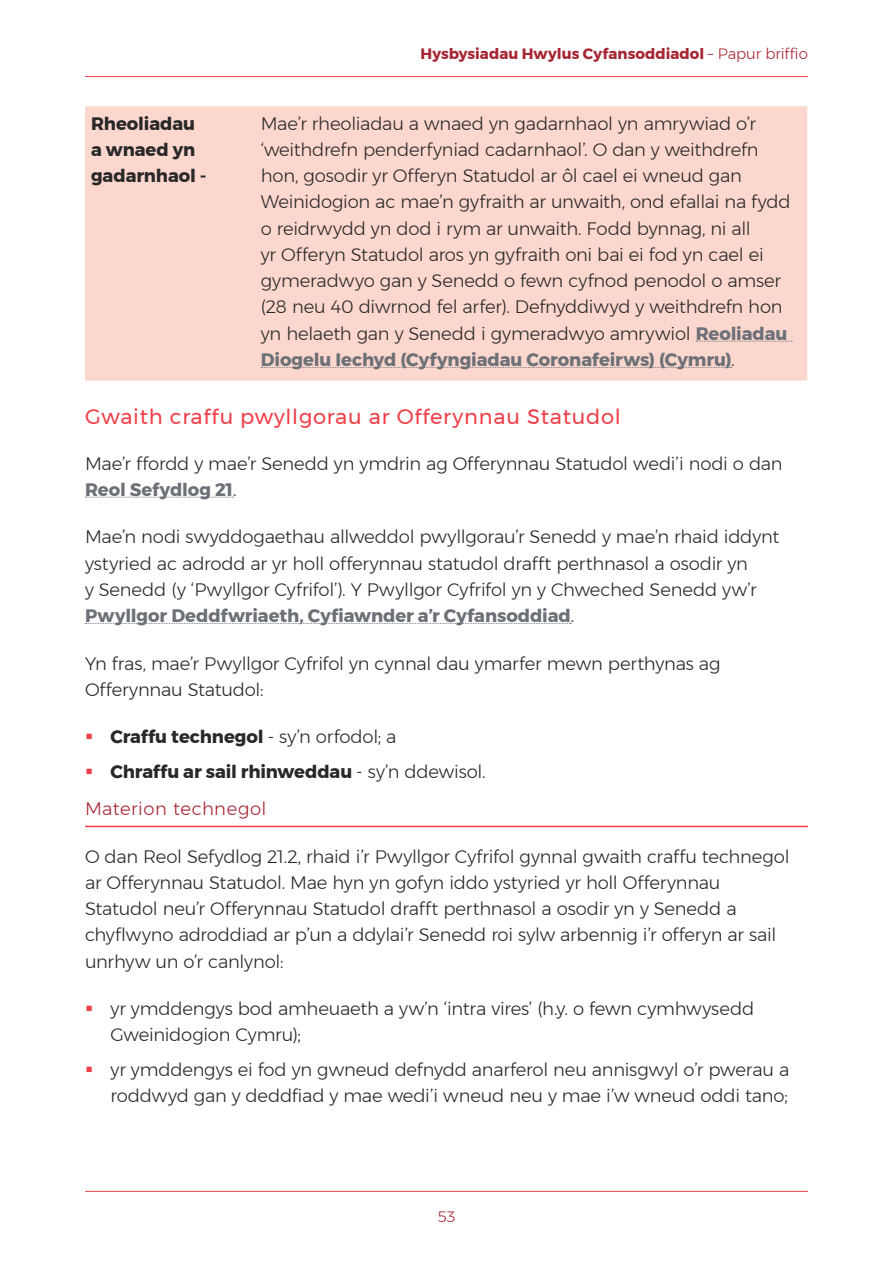
<style>
.page{position:relative;width:893px;height:1263px;background:#fff}
.page>*{position:absolute;margin:0;border:0;box-sizing:border-box;transform-origin:0 0}
.t1{font:21px "Montserrat";letter-spacing:.035em;color:#ef404a}
.t2{font:300 18px/26.2px "Montserrat";letter-spacing:-.01em;color:#292829}
.t3{font:700 18px/26.2px "Montserrat";letter-spacing:-.005em;color:#292829}
.t4{font:300 18px "Montserrat";letter-spacing:.025em;color:#a72634}
.t5{font:700 15px "Montserrat";color:#a72634}
.t6{font:300 15px "Montserrat";color:#a72634}
.s1{font-weight:300}
.s2{font-weight:700;color:#6c7077}
</style>
<div class="page">
<hr style="left:85px;top:1191px;width:723px;height:1px;background:#ef404a">
<hr style="left:85px;top:76px;width:723px;height:1px;background:#ef404a">
<svg style="left:85px;top:497px;width:149px;height:1px"></svg>
<svg style="left:85px;top:623px;width:486px;height:1px"></svg>
<hr style="left:85px;top:826px;width:723px;height:1px;background:#ef404a">
<div style="left:85px;top:106px;width:722px;height:275px;background:#fcd7cd"></div>
<svg style="left:696px;top:341px;width:96px;height:1px"></svg>
<svg style="left:261px;top:367px;width:471px;height:1px"></svg>
<p class="t5" style="left:421px;top:42px;width:389px">Hysbysiadau Hwylus Cyfansoddiadol <span class="s1">– Papur briffio</span></p>
<p class="t3" style="left:91px;top:110px;width:117px">Rheoliadau a wnaed yn gadarnhaol -</p>
<p class="t2" style="left:261px;top:110px;width:531px">Mae’r rheoliadau a wnaed yn gadarnhaol yn amrywiad o’r ‘weithdrefn penderfyniad cadarnhaol’. O dan y weithdrefn hon, gosodir yr Offeryn Statudol ar ôl cael ei wneud gan Weinidogion ac mae’n gyfraith ar unwaith, ond efallai na fydd o reidrwydd yn dod i rym ar unwaith. Fodd bynnag, ni all<br>yr Offeryn Statudol aros yn gyfraith oni bai ei fod yn cael ei gymeradwyo gan y Senedd o fewn cyfnod penodol o amser (28 neu 40 diwrnod fel arfer). Defnyddiwyd y weithdrefn hon yn helaeth gan y Senedd i gymeradwyo amrywiol <span class="s2">Reoliadau Diogelu Iechyd (Cyfyngiadau Coronafeirws) (Cymru)</span>.</p>
<p class="t1" style="left:85px;top:401px;width:537px">Gwaith craffu pwyllgorau ar Offerynnau Statudol</p>
<p class="t2" style="left:85px;top:450px;width:699px">Mae’r ffordd y mae’r Senedd yn ymdrin ag Offerynnau Statudol wedi’i nodi o dan<br><span class="s2">Reol Sefydlog 21</span>.</p>
<p class="t2" style="left:85px;top:523px;width:696px">Mae’n nodi swyddogaethau allweddol pwyllgorau’r Senedd y mae’n rhaid iddynt ystyried ac adrodd ar yr holl offerynnau statudol drafft perthnasol a osodir yn<br>y Senedd (y ‘Pwyllgor Cyfrifol’). Y Pwyllgor Cyfrifol yn y Chweched Senedd yw’r <span class="s2">Pwyllgor Deddfwriaeth, Cyfiawnder a’r Cyfansoddiad</span>.</p>
<p class="t2" style="left:85px;top:650px;width:637px">Yn fras, mae’r Pwyllgor Cyfrifol yn cynnal dau ymarfer mewn perthynas ag<br>Offerynnau Statudol:</p>
<p class="t3" style="left:111px;top:719px;width:377px;line-height:34.8px">Craffu technegol <span class="s1">- sy’n orfodol; a<br></span>Chraffu ar sail rhinweddau <span class="s1">- sy’n ddewisol.</span></p>
<p class="t4" style="left:85px;top:795px;width:183px">Materion technegol</p>
<p class="t2" style="left:85px;top:843px;width:706px">O dan Reol Sefydlog 21.2, rhaid i’r Pwyllgor Cyfrifol gynnal gwaith craffu technegol ar Offerynnau Statudol. Mae hyn yn gofyn iddo ystyried yr holl Offerynnau Statudol neu’r Offerynnau Statudol drafft perthnasol a osodir yn y Senedd a chyflwyno adroddiad ar p’un a ddylai’r Senedd roi sylw arbennig i’r offeryn ar sail unrhyw un o’r canlynol:</p>
<p class="t2" style="left:111px;top:995px;width:645px">yr ymddengys bod amheuaeth a yw’n ‘intra vires’ (h.y. o fewn cymhwysedd<br>Gweinidogion Cymru);</p>
<p class="t2" style="left:111px;top:1056px;width:680px">yr ymddengys ei fod yn gwneud defnydd anarferol neu annisgwyl o’r pwerau a roddwyd gan y deddfiad y mae wedi’i wneud neu y mae i’w wneud oddi tano;</p>
<p class="t6" style="left:438px;top:1205px;width:19px">53</p>
</div>
